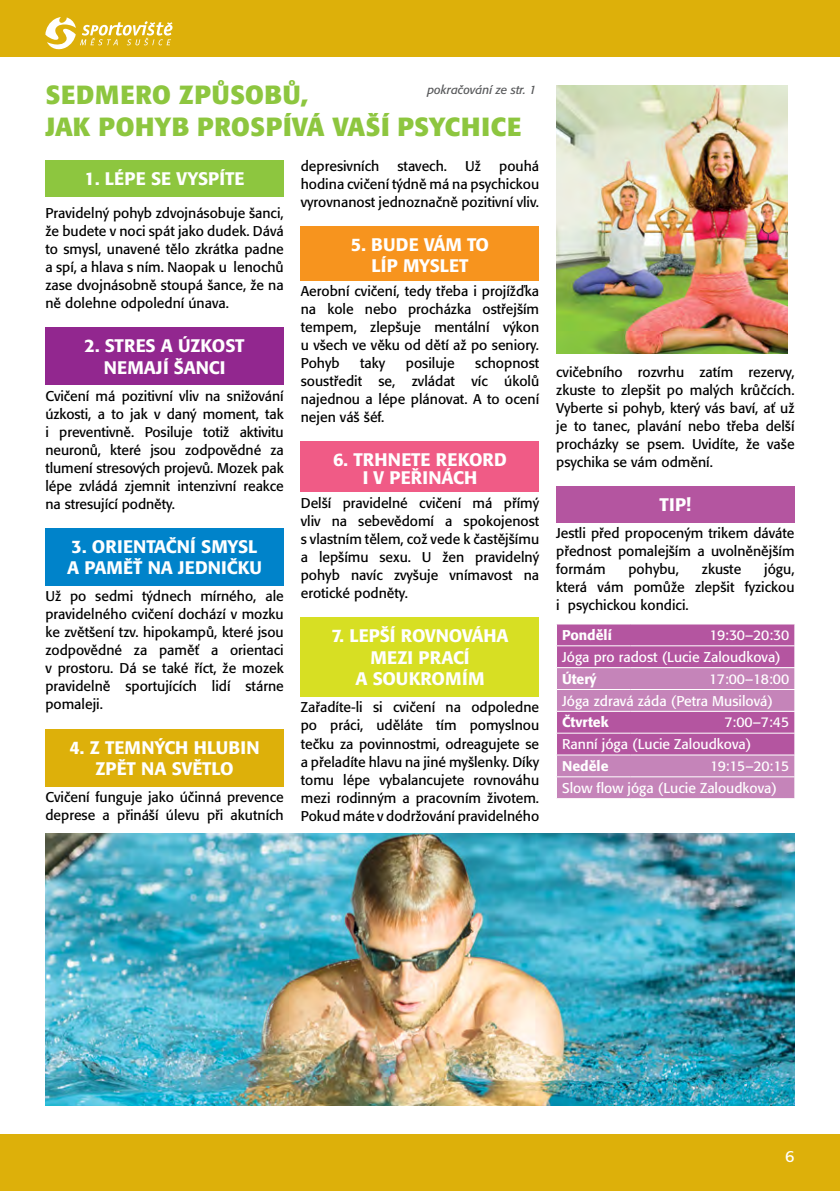
<style>
.page{position:relative;width:840px;height:1191px;background:#fff}
.page>*{position:absolute;margin:0;border:0;box-sizing:border-box;transform-origin:0 0}
.t1{font:700 26px/31.2px "Formata CE";letter-spacing:.025em;color:#8dc63f}
.t2{font:500 18px/21.6px "Formata CE";color:#fff;text-align:center}
.t3{font:16px "Formata CE";color:#fff}
.t4{font:14px/18px "Formata CE";color:#000;text-align:justify}
.t5{font:14px/21.8px "Formata CE";color:#fff}
.t6{font:500 14px "Formata CE";color:#fff}
.t7{font:italic 12px "Formata CE";color:#58595b}
</style>
<div class="page">
<div style="left:0;top:1134px;width:839px;height:57px;background:#ddb00a"></div>
<div style="left:0;top:0;width:839px;height:57px;background:#ddb00a"></div>
<svg style="left:45px;top:17px;width:127px;height:33px"></svg>
<img style="left:45px;top:833px;width:749px;height:273px">
<img style="left:556px;top:85px;width:231px;height:268px">
<div style="left:45px;top:160px;width:238px;height:36px;background:#8dc63f"></div>
<div style="left:45px;top:327px;width:238px;height:58px;background:#92278f"></div>
<div style="left:45px;top:528px;width:238px;height:57px;background:#0083ca"></div>
<div style="left:45px;top:728px;width:238px;height:58px;background:#ddb00a"></div>
<div style="left:300px;top:226px;width:239px;height:54px;background:#f7941e"></div>
<div style="left:300px;top:441px;width:239px;height:51px;background:#f05b86"></div>
<div style="left:300px;top:617px;width:239px;height:80px;background:#d7df23"></div>
<div style="left:556px;top:486px;width:238px;height:36px;background:#b455a0"></div>
<svg style="left:556px;top:624px;width:239px;height:174px;background:#bf73b0"></svg>
<h1 class="t1" style="left:45px;top:80px;width:477px">SEDMERO ZPŮSOBŮ,<br>JAK POHYB PROSPÍVÁ VAŠÍ PSYCHICE</h1>
<p class="t7" style="left:427px;top:83px;width:110px">pokračování ze str. 1</p>
<p class="t2" style="left:85px;top:168px;width:161px">1. LÉPE SE VYSPÍTE</p>
<p class="t4" style="left:45px;top:204px;width:240px">Pravidelný pohyb zdvojnásobuje šanci, že budete v noci spát jako dudek. Dává to smysl, unavené tělo zkrátka padne a spí, a hlava s ním. Naopak u lenochů zase dvojnásobně stoupá šance, že na ně dolehne odpolední únava.</p>
<p class="t2" style="left:85px;top:335px;width:161px">2. STRES A ÚZKOST<br>NEMAJÍ ŠANCI</p>
<p class="t4" style="left:45px;top:387px;width:240px">Cvičení má pozitivní vliv na snižování úzkosti, a to jak v daný moment, tak i preventivně. Posiluje totiž aktivitu neuronů, které jsou zodpovědné za tlumení stresových projevů. Mozek pak lépe zvládá zjemnit intenzivní reakce na stresující podněty.</p>
<p class="t2" style="left:67px;top:536px;width:196px;text-align:left">3. ORIENTAČNÍ SMYSL<br>A PAMĚŤ NA JEDNIČKU</p>
<p class="t4" style="left:45px;top:588px;width:240px">Už po sedmi týdnech mírného, ale pravidelného cvičení dochází v mozku ke zvětšení tzv. hipokampů, které jsou zodpovědné za paměť a orientaci v prostoru. Dá se také říct, že mozek pravidelně sportujících lidí stárne pomaleji.</p>
<p class="t2" style="left:69px;top:736px;width:192px">4. Z TEMNÝCH HLUBIN<br>ZPĚT NA SVĚTLO</p>
<p class="t4" style="left:45px;top:788px;width:240px">Cvičení funguje jako účinná prevence deprese a přináší úlevu při akutních</p>
<p class="t4" style="left:300px;top:157px;width:240px;text-indent:198px">pouhá hodina cvičení týdně má na psychickou vyrovnanost jednoznačně pozitivní vliv.</p>
<p class="t2" style="left:351px;top:234px;width:140px">5. BUDE VÁM TO<br>LÍP MYSLET</p>
<p class="t4" style="left:300px;top:282px;width:240px">Aerobní cvičení, tedy třeba i projížďka na kole nebo procházka ostřejším tempem, zlepšuje mentální výkon u všech ve věku od dětí až po seniory.<br>Pohyb</p>
<p class="t4" style="left:300px;top:157px;width:80px">depresivních</p>
<p class="t4" style="left:397px;top:157px;width:51px">stavech.</p>
<p class="t4" style="left:465px;top:157px;width:17px">Už</p>
<p class="t4" style="left:300px;top:354px;width:240px;text-indent:174px">schopnost soustředit se, zvládat víc úkolů najednou a lépe plánovat. A to ocení nejen váš šéf.</p>
<p class="t2" style="left:333px;top:451px;width:175px;line-height:18px">6. TRHNETE REKORD<br>I V PEŘINÁCH</p>
<p class="t4" style="left:300px;top:494px;width:240px">Delší pravidelné cvičení má přímý vliv na sebevědomí a spokojenost s vlastním tělem, což vede k častějšímu a lepšímu sexu. U žen pravidelný pohyb navíc zvyšuje vnímavost na erotické podněty.</p>
<p class="t2" style="left:331px;top:625px;width:179px">7. LEPŠÍ ROVNOVÁHA<br>MEZI PRACÍ<br>A SOUKROMÍM</p>
<p class="t4" style="left:300px;top:699px;width:240px">Zařadíte-li si cvičení na odpoledne po práci, uděláte tím pomyslnou tečku za povinnostmi, odreagujete se a přeladíte hlavu na jiné myšlenky. Díky tomu lépe vybalancujete rovnováhu mezi rodinným a pracovním životem.<br>Pokud máte v dodržování pravidelného</p>
<p class="t4" style="left:360px;top:354px;width:27px">taky</p>
<p class="t4" style="left:405px;top:354px;width:50px">posiluje</p>
<p class="t4" style="left:556px;top:363px;width:240px">cvičebního rozvrhu zatím rezervy, zkuste to zlepšit po malých krůčcích.<br>Vyberte si pohyb, který vás baví, ať už je to tanec, plavání nebo třeba delší procházky se psem. Uvidíte, že vaše psychika se vám odmění.</p>
<p class="t2" style="left:659px;top:494px;width:33px">TIP!</p>
<p class="t4" style="left:556px;top:524px;width:240px">Jestli před propoceným trikem dáváte přednost pomalejším a uvolněnějším formám</p>
<p class="t4" style="left:628px;top:560px;width:52px">pohybu,</p>
<p class="t4" style="left:701px;top:560px;width:41px">zkuste</p>
<p class="t4" style="left:556px;top:560px;width:240px;text-indent:208px">jógu, která vám pomůže zlepšit fyzickou i psychickou kondici.</p>
<p class="t6" style="left:562px;top:627px;width:51px">Pondělí</p>
<p class="t5" style="left:562px;top:624px;width:228px;text-indent:147px">19:30–20:30<br>Jóga pro radost (Lucie Zaloudkova)</p>
<p class="t6" style="left:562px;top:671px;width:36px">Úterý</p>
<p class="t5" style="left:562px;top:668px;width:228px;text-indent:147px">17:00–18:00<br>Jóga zdravá záda (Petra Musilová)</p>
<p class="t6" style="left:562px;top:714px;width:48px">Čtvrtek</p>
<p class="t5" style="left:562px;top:712px;width:228px;text-indent:162px">7:00–7:45<br>Ranní jóga (Lucie Zaloudkova)</p>
<p class="t6" style="left:562px;top:758px;width:48px">Neděle</p>
<p class="t5" style="left:562px;top:755px;width:228px;text-indent:148px">19:15–20:15<br>Slow flow jóga (Lucie Zaloudkova)</p>
<p class="t3" style="left:784px;top:1147px;width:11px">6</p>
</div>
